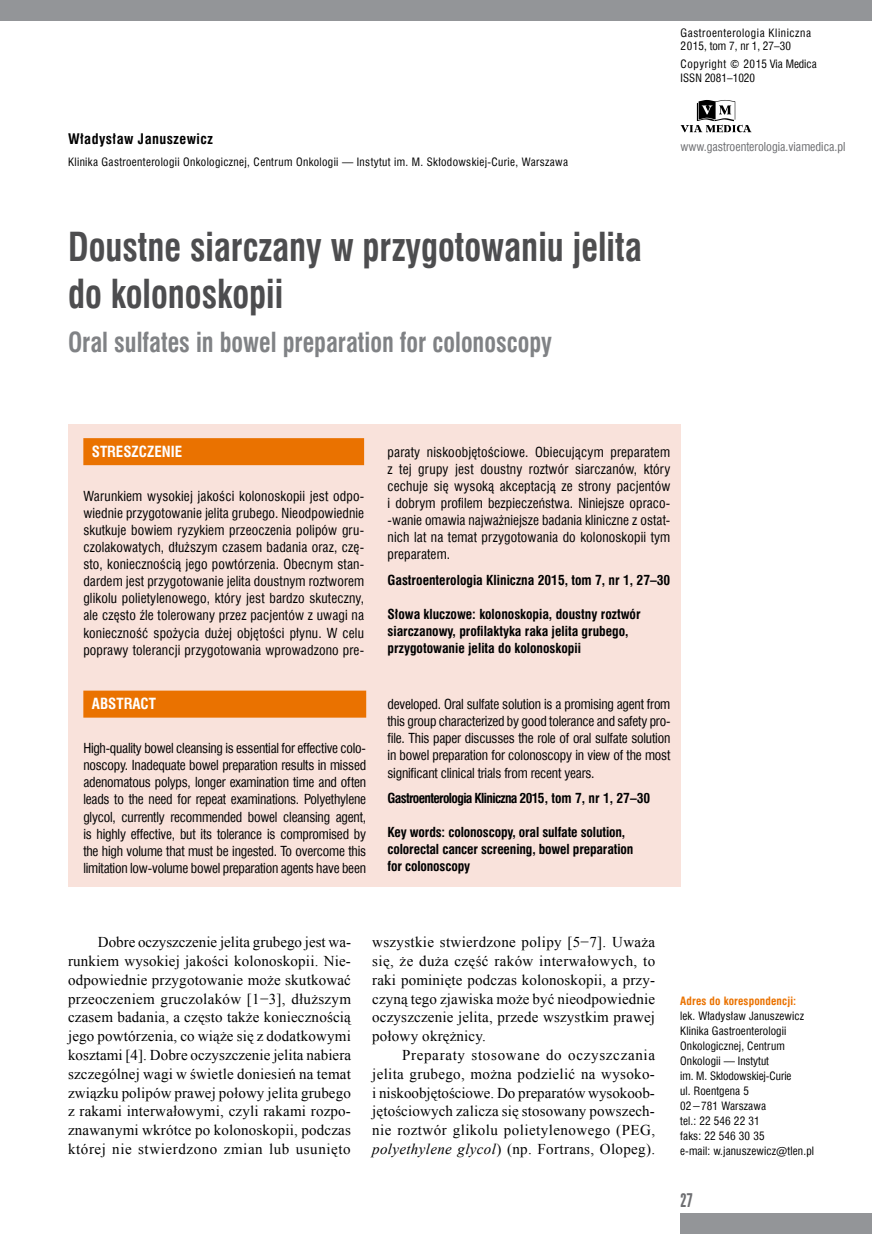
<style>
.page{position:relative;width:872px;height:1234px;background:#fff}
.page>*{position:absolute;margin:0;border:0;box-sizing:border-box;transform-origin:0 0}
.t1{font:700 39px/47.5px "Swis 721 Cn EU";color:#4d4d4f;scale:.9 1}
.t2{font:700 27px "Swis 721 Cn EU";color:#808285;scale:.9 1}
.t3{font:18px "Swis 924 EU";color:#6d6e71}
.t4{font:15px/18.8px "Times New Roman";letter-spacing:.025em;color:#000;text-align:justify}
.t5{font:700 15px "Swis 721 Cn EU";color:#fff}
.t6{font:700 14.25px "Swis 721 Cn EU";letter-spacing:.03em;color:#000}
.t7{font:13.5px/17.1px "Swis 721 Cn EU";color:#000;text-align:justify}
.t8{font:700 13.5px/17.1px "Swis 721 Cn EU";color:#000}
.t9{font:700 13.5px "Swis 721 Cn EU";letter-spacing:-.05em;color:#000}
.t10{font:12px "Swis 721 Cn EU";color:#6d6e71}
.t11{font:11.25px/15px "Swis 721 Cn EU";letter-spacing:.01em;color:#000}
.t12{font:11.25px "Swis 721 Cn EU";letter-spacing:.03em;color:#000}
.t13{font:11.25px/13.5px "Swis 721 Cn EU";letter-spacing:.05em;color:#000}
.t14{font:700 11.25px "Swis 721 Cn EU";letter-spacing:.01em;color:#ea7200}
.s1{font-style:italic}
</style>
<div class="page">
<svg style="left:680px;top:100px;width:71px;height:33px"></svg>
<div style="left:680px;top:1212px;width:192px;height:21px;background:#939598"></div>
<div style="left:0;top:0;width:872px;height:21px;background:#939598"></div>
<div style="left:68px;top:424px;width:612px;height:462px;background:#f9e2db"></div>
<div style="left:83px;top:438px;width:281px;height:27px;background:#ea7200"></div>
<div style="left:83px;top:690px;width:283px;height:27px;background:#ea7200"></div>
<p class="t6" style="left:68px;top:130px;width:146px">Władysław Januszewicz</p>
<p class="t12" style="left:68px;top:155px;width:501px">Klinika Gastroenterologii Onkologicznej, Centrum Onkologii — Instytut im. M. Skłodowskiej-Curie, Warszawa</p>
<h1 class="t1" style="left:68px;top:224px;width:639px">Doustne siarczany w przygotowaniu jelita do kolonoskopii</h1>
<h2 class="t2" style="left:68px;top:326px;width:539px">Oral sulfates in bowel preparation for colonoscopy</h2>
<p class="t13" style="left:680px;top:26px;width:132px">Gastroenterologia Kliniczna<br>2015, tom 7, nr 1, 27–30</p>
<p class="t11" style="left:680px;top:57px;width:138px;line-height:13.5px">Copyright © 2015 Via Medica<br>ISSN 2081–1020</p>
<p class="t10" style="left:680px;top:138px;width:166px">www.gastroenterologia.viamedica.pl</p>
<p class="t5" style="left:92px;top:442px;width:92px">STRESZCZENIE</p>
<p class="t7" style="left:83px;top:487px;width:282px">Warunkiem wysokiej jakości kolonoskopii jest odpo&shy;wiednie przygotowanie jelita grubego. Nieodpowiednie skutkuje bowiem ryzykiem przeoczenia polipów gru&shy;czolakowatych, dłuższym czasem badania oraz, czę&shy;sto, koniecznością jego powtórzenia. Obecnym stan&shy;dardem jest przygotowanie jelita doustnym roztworem glikolu polietylenowego, który jest bardzo skuteczny, ale często źle tolerowany przez pacjentów z uwagi na konieczność spożycia dużej objętości płynu. W celu poprawy tolerancji przygotowania wprowadzono pre-</p>
<p class="t5" style="left:92px;top:694px;width:66px">ABSTRACT</p>
<p class="t7" style="left:83px;top:739px;width:284px">High-quality bowel cleansing is essential for effective colo&shy;noscopy. Inadequate bowel preparation results in missed adenomatous polyps, longer examination time and often leads to the need for repeat examinations. Polyethylene glycol, currently recommended bowel cleansing agent, is highly effective, but its tolerance is compromised by the high volume that must be ingested. To overcome this limitation low-volume bowel preparation agents have been</p>
<p class="t7" style="left:387px;top:443px;width:284px">paraty niskoobjętościowe. Obiecującym preparatem z tej grupy jest doustny roztwór siarczanów, który cechuje się wysoką akceptacją ze strony pacjentów i dobrym profilem bezpieczeństwa. Niniejsze opraco--wanie omawia najważniejsze badania kliniczne z ostat&shy;nich lat na temat przygotowania do kolonoskopii tym preparatem.</p>
<p class="t8" style="left:387px;top:572px;width:284px">Gastroenterologia Kliniczna 2015, tom 7, nr 1, 27–30</p>
<p class="t8" style="left:387px;top:606px;width:254px">Słowa kluczowe: kolonoskopia, doustny roztwór siarczanowy, profilaktyka raka jelita grubego, przygotowanie jelita do kolonoskopii</p>
<p class="t7" style="left:387px;top:695px;width:284px">developed. Oral sulfate solution is a promising agent from this group characterized by good tolerance and safety pro&shy;file. This paper discusses the role of oral sulfate solution in bowel preparation for colonoscopy in view of the most significant clinical trials from recent years.</p>
<p class="t9" style="left:387px;top:790px;width:264px">Gastroenterologia Kliniczna 2015, tom 7, nr 1, 27–30</p>
<p class="t8" style="left:387px;top:824px;width:247px">Key words: colonoscopy, oral sulfate solution, colorectal cancer screening, bowel preparation for colonoscopy</p>
<p class="t4" style="left:68px;top:932px;width:284px;text-indent:30px">Dobre oczyszczenie jelita grubego jest wa&shy;runkiem wysokiej jakości kolonoskopii. Nie&shy;odpowiednie przygotowanie może skutkować przeoczeniem gruczolaków [1−3], dłuższym czasem badania, a często także koniecznością jego powtórzenia, co wiąże się z dodatkowymi kosztami [4]. Dobre oczyszczenie jelita nabiera szczególnej wagi w świetle doniesień na temat związku polipów prawej połowy jelita grubego z rakami interwałowymi, czyli rakami rozpo&shy;znawanymi wkrótce po kolonoskopii, podczas której nie stwierdzono zmian lub usunięto</p>
<p class="t4" style="left:372px;top:932px;width:284px">wszystkie stwierdzone polipy [5−7]. Uważa się, że duża część raków interwałowych, to raki pominięte podczas kolonoskopii, a przy&shy;czyną tego zjawiska może być nieodpowiednie oczyszczenie jelita, przede wszystkim prawej połowy okrężnicy.</p>
<p class="t4" style="left:372px;top:1045px;width:284px;text-indent:30px">Preparaty stosowane do oczyszczania jelita grubego, można podzielić na wysoko&shy;i niskoobjętościowe. Do preparatów wysokoob&shy;jętościowych zalicza się stosowany powszech&shy;nie roztwór glikolu polietylenowego (PEG, <span class="s1">polyethylene glycol</span>) (np. Fortrans, Olopeg).</p>
<p class="t14" style="left:680px;top:994px;width:118px">Adres do korespondencji:</p>
<p class="t11" style="left:680px;top:1008px;width:135px">lek. Władysław Januszewicz<br>Klinika Gastroenterologii<br>Onkologicznej, Centrum<br>Onkologii — Instytut<br>im. M. Skłodowskiej-Curie<br>ul. Roentgena 5<br>02−781 Warszawa<br>tel.: 22 546 22 31<br>faks: 22 546 30 35<br>e-mail: w.januszewicz@tlen.pl</p>
<h3 class="t3" style="left:680px;top:1189px;width:14px">27</h3>
</div>
